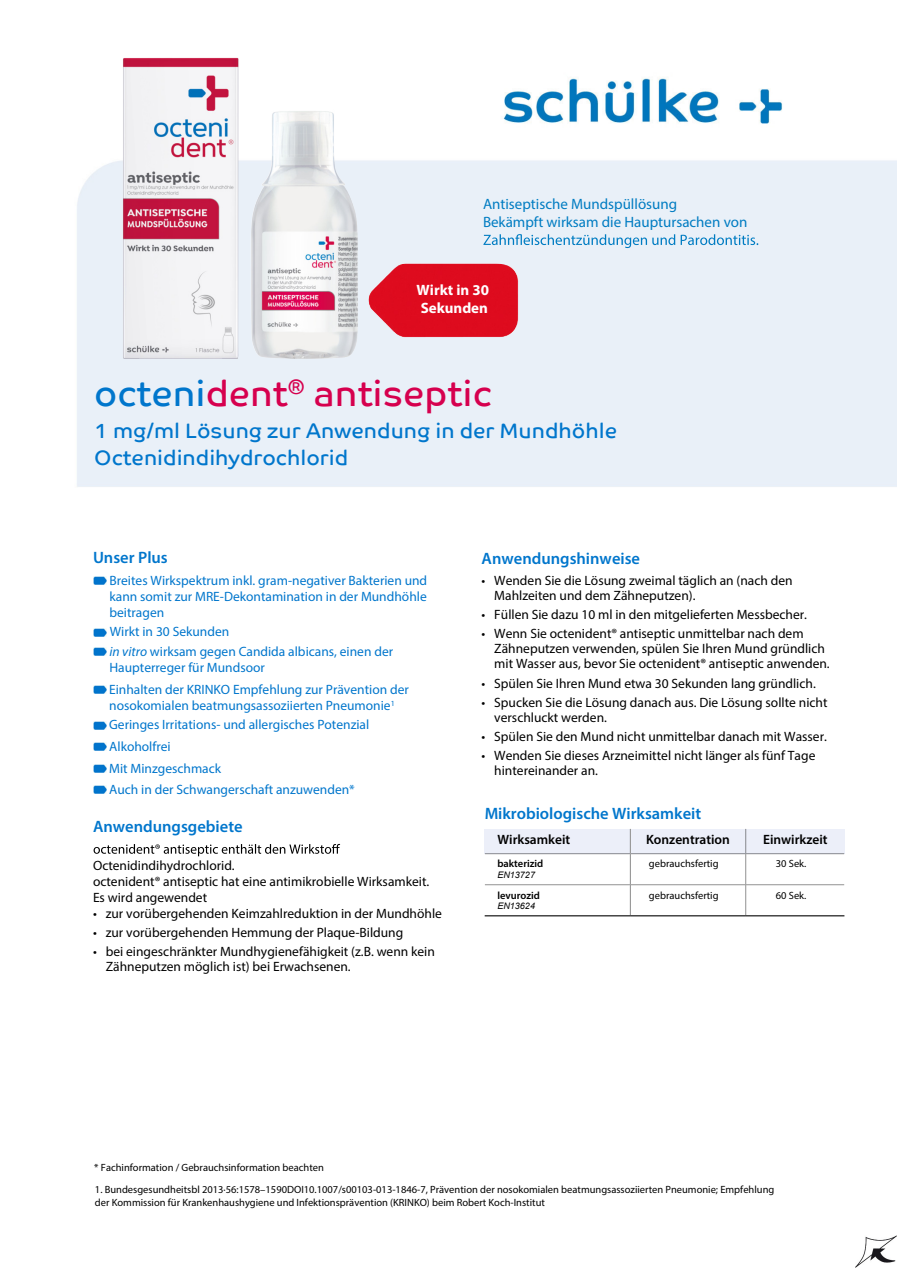
<style>
.page{position:relative;width:897px;height:1268px;background:#fff}
.page>*{position:absolute;margin:0;border:0;box-sizing:border-box;transform-origin:0 0}
.t1{font:36px "Co Text";color:#d6004e}
.t2{font:21px/27px "Co Text";color:#0076cc}
.t3{font:600 16.5px "Myriad Pro";color:#0076cc}
.t4{font:15px/18px "Myriad Pro";color:#007cc2}
.t5{font:700 15px/18px "Myriad Pro";color:#fff}
.t6{font:13.5px/15px "Myriad Pro";color:#000}
.t7{font:13.5px/16.2px "Myriad Pro";color:#0076cc}
.t8{font:600 13.5px "Myriad Pro";color:#000}
.t9{font:10.5px/12.6px "Myriad Pro";color:#000}
.t10{font:600 10.5px "Myriad Pro";color:#000}
.t11{font:italic 9px "Arial";color:#000}
.s1{color:#0076cc}
.s2{font-style:italic}
</style>
<div class="page">
<img style="left:77px;top:77px;width:820px;height:410px">
<img style="left:113px;top:57px;width:254px;height:311px">
<img style="left:364px;top:253px;width:162px;height:95px">
<img style="left:855px;top:1235px;width:42px;height:32px">
<svg style="left:93px;top:576px;width:13px;height:8px"></svg>
<svg style="left:93px;top:628px;width:13px;height:8px"></svg>
<svg style="left:93px;top:686px;width:13px;height:7px"></svg>
<svg style="left:93px;top:721px;width:13px;height:8px"></svg>
<svg style="left:93px;top:742px;width:13px;height:8px"></svg>
<svg style="left:93px;top:764px;width:13px;height:8px"></svg>
<svg style="left:93px;top:786px;width:13px;height:8px"></svg>
<div style="left:485px;top:828px;width:145px;height:25px;background:#eceff9"></div>
<hr style="left:485px;top:853px;width:145px;height:1px;background:#000">
<div style="left:631px;top:828px;width:114px;height:25px;background:#eceff9"></div>
<hr style="left:630px;top:853px;width:116px;height:1px;background:#000">
<svg style="left:630px;top:828px;width:1px;height:26px"></svg>
<div style="left:746px;top:828px;width:98px;height:25px;background:#eceff9"></div>
<hr style="left:746px;top:853px;width:98px;height:1px;background:#000">
<svg style="left:745px;top:828px;width:2px;height:26px"></svg>
<hr style="left:485px;top:854px;width:145px;height:1px;background:#000">
<hr style="left:485px;top:884px;width:145px;height:1px;background:#000">
<hr style="left:630px;top:854px;width:116px;height:1px;background:#000">
<hr style="left:745px;top:854px;width:1px;height:31px;background:#000">
<hr style="left:630px;top:884px;width:116px;height:1px;background:#000">
<hr style="left:630px;top:854px;width:1px;height:31px;background:#000">
<hr style="left:746px;top:854px;width:98px;height:1px;background:#000">
<hr style="left:746px;top:884px;width:98px;height:1px;background:#000">
<hr style="left:746px;top:854px;width:1px;height:31px;background:#000">
<hr style="left:485px;top:885px;width:145px;height:1px;background:#000">
<hr style="left:485px;top:915px;width:145px;height:1px;background:#000">
<hr style="left:630px;top:885px;width:116px;height:1px;background:#000">
<hr style="left:745px;top:885px;width:1px;height:31px;background:#000">
<hr style="left:630px;top:915px;width:116px;height:1px;background:#000">
<hr style="left:630px;top:885px;width:1px;height:31px;background:#000">
<hr style="left:746px;top:885px;width:98px;height:1px;background:#000">
<hr style="left:746px;top:915px;width:98px;height:1px;background:#000">
<hr style="left:746px;top:885px;width:1px;height:31px;background:#000">
<hr style="left:485px;top:916px;width:145px;height:1px;background:#000">
<hr style="left:630px;top:916px;width:116px;height:1px;background:#000">
<hr style="left:746px;top:916px;width:98px;height:1px;background:#000">
<svg style="left:483px;top:234px;width:275px;height:14px;background:#b7d7ec"></svg>
<svg style="left:93px;top:647px;width:13px;height:8px"></svg>
<svg style="left:94px;top:844px;width:246px;height:12px"></svg>
<p class="t4" style="left:483px;top:195px;width:266px">Antiseptische Mundspüllösung<br>Bekämpft wirksam die Hauptursachen von</p>
<p class="t5" style="left:417px;top:281px;width:74px">Wirkt in 30<br>Sekunden</p>
<h1 class="t1" style="left:94px;top:372px;width:399px"><span class="s1">octeni</span>dent<sup>®</sup> antiseptic</h1>
<h2 class="t2" style="left:94px;top:417px;width:524px">1 mg/ml Lösung zur Anwendung in der Mundhöhle<br>Octenidindihydrochlorid</h2>
<p class="t3" style="left:93px;top:547px;width:76px">Unser Plus</p>
<p class="t7" style="left:110px;top:572px;width:319px;text-align:justify">Breites Wirkspektrum inkl. gram-negativer Bakterien und kann somit zur MRE-Dekontamination in der Mundhöhle beitragen</p>
<p class="t7" style="left:110px;top:643px;width:285px"><span class="s2">in vitro</span> wirksam gegen Candida albicans, einen der<br>Haupterreger für Mundsoor</p>
<p class="t7" style="left:110px;top:623px;width:121px">Wirkt in 30 Sekunden</p>
<p class="t7" style="left:109px;top:681px;width:301px">Einhalten der KRINKO Empfehlung zur Prävention der nosokomialen beatmungsassoziierten Pneumonie<sup>1</sup></p>
<p class="t7" style="left:109px;top:713px;width:262px;line-height:21.6px">Geringes Irritations- und allergisches Potenzial<br>Alkoholfrei<br>Mit Minzgeschmack<br>Auch in der Schwangerschaft anzuwenden*</p>
<p class="t3" style="left:93px;top:816px;width:151px">Anwendungsgebiete</p>
<p class="t6" style="left:93px;top:857px;width:143px">Octenidindihydrochlorid.</p>
<p class="t6" style="left:93px;top:873px;width:338px;line-height:16.2px">octenident® antiseptic hat eine antimikrobielle Wirksamkeit.<br>Es wird angewendet</p>
<p class="t6" style="left:93px;top:905px;width:350px">• zur vorübergehenden Keimzahlreduktion in der Mundhöhle</p>
<p class="t6" style="left:93px;top:925px;width:312px">• zur vorübergehenden Hemmung der Plaque-Bildung</p>
<p class="t6" style="left:106px;top:944px;width:331px;text-indent:-13px">• bei eingeschränkter Mundhygienefähigkeit (z.B. wenn kein<br>Zähneputzen möglich ist) bei Erwachsenen.</p>
<p class="t3" style="left:482px;top:548px;width:160px">Anwendungshinweise</p>
<p class="t6" style="left:494px;top:572px;width:300px;text-indent:-13px">• Wenden Sie die Lösung zweimal täglich an (nach den<br>Mahlzeiten und dem Zähneputzen).</p>
<p class="t6" style="left:482px;top:606px;width:327px">• Füllen Sie dazu 10 ml in den mitgelieferten Messbecher.</p>
<p class="t6" style="left:494px;top:626px;width:337px;text-indent:-13px">• Wenn Sie octenident® antiseptic unmittelbar nach dem<br>Zähneputzen verwenden, spülen Sie Ihren Mund gründlich mit Wasser aus, bevor Sie octenident® antiseptic anwenden.</p>
<p class="t6" style="left:482px;top:675px;width:336px">• Spülen Sie Ihren Mund etwa 30 Sekunden lang gründlich.</p>
<p class="t6" style="left:494px;top:694px;width:335px;text-indent:-13px">• Spucken Sie die Lösung danach aus. Die Lösung sollte nicht verschluckt werden.</p>
<p class="t6" style="left:482px;top:728px;width:347px">• Spülen Sie den Mund nicht unmittelbar danach mit Wasser.</p>
<p class="t6" style="left:494px;top:748px;width:323px;text-indent:-13px">• Wenden Sie dieses Arzneimittel nicht länger als fünf Tage hintereinander an.</p>
<p class="t3" style="left:485px;top:802px;width:218px">Mikrobiologische Wirksamkeit</p>
<p class="t8" style="left:497px;top:831px;width:74px">Wirksamkeit</p>
<p class="t8" style="left:646px;top:831px;width:85px">Konzentration</p>
<p class="t8" style="left:763px;top:831px;width:66px">Einwirkzeit</p>
<p class="t10" style="left:497px;top:857px;width:47px">bakterizid</p>
<p class="t11" style="left:497px;top:869px;width:39px">EN13727</p>
<p class="t9" style="left:649px;top:857px;width:71px">gebrauchsfertig</p>
<p class="t9" style="left:776px;top:857px;width:32px">30 Sek.</p>
<p class="t10" style="left:497px;top:888px;width:44px">levurozid</p>
<p class="t11" style="left:497px;top:900px;width:39px">EN13624</p>
<p class="t9" style="left:649px;top:888px;width:71px">gebrauchsfertig</p>
<p class="t9" style="left:776px;top:888px;width:32px">60 Sek.</p>
<p class="t9" style="left:94px;top:1161px;width:231px">* Fachinformation / Gebrauchsinformation beachten</p>
<p class="t9" style="left:95px;top:1182px;width:681px">1. Bundesgesundheitsbl 2013·56:1578–1590DOI10.1007/s00103-013-1846-7, Prävention der nosokomialen beatmungsassoziierten Pneumonie; Empfehlung der Kommission für Krankenhaushygiene und Infektionsprävention (KRINKO) beim Robert Koch-Institut</p>
</div>
